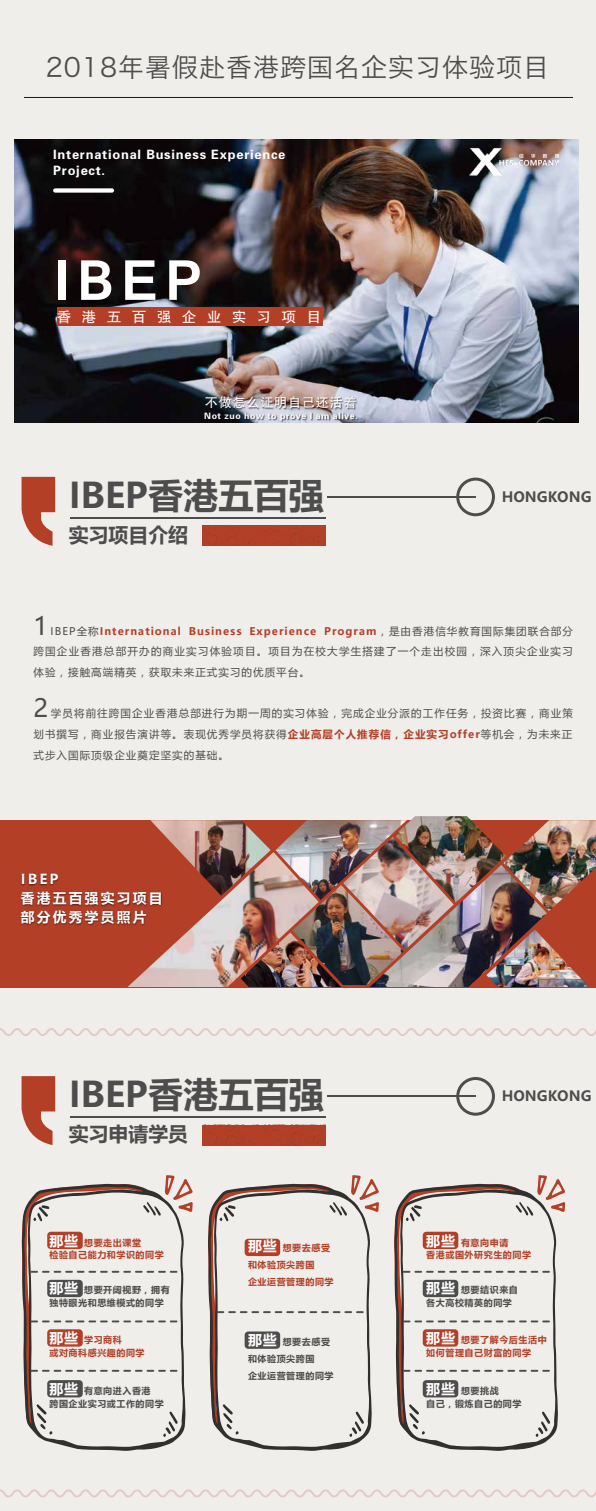
<style>
.page{position:relative;width:596px;height:1511px;background:#fff}
.page>*{position:absolute;margin:0;border:0;box-sizing:border-box;transform-origin:0 0}
.t1{font:700 59.8px "Gautami";color:#fff}
.t2{font:700 35.2px "Microsoft Ya Hei";color:#4e4d4d}
.t3{font:25.9px "Hiragino Sans GB W3";letter-spacing:.04em;color:#4e4d4d}
.t4{font:25px "Microsoft Ya Hei";color:#4e4d4d}
.t5{font:700 19.9px "Microsoft Ya Hei";color:#4e4d4d}
.t6{font:14.7px "FZHTJW GB1 0";letter-spacing:.7em;color:#fff}
.t7{font:700 14.2px "Microsoft Ya Hei";color:#4e4d4d}
.t8{font:700 13.7px/18.7px "Microsoft Ya Hei";letter-spacing:.16em;color:#fff}
.t9{font:13.1px "FZHTJW GB1 0";letter-spacing:.06em;color:#fff}
.t10{font:12.9px/15.5px "FZDHTJW GB1 0";letter-spacing:.06em;color:#fff}
.t11{font:10.5px/20.7px "Microsoft Ya Hei";letter-spacing:.1em;color:#4e4d4d;text-align:justify}
.t12{font:700 9px/12.9px "Microsoft Ya Hei";letter-spacing:.06em;color:#4e4d4d}
.t13{font:700 9px/12.9px "Microsoft Ya Hei";letter-spacing:.06em;color:#b43f27}
.t14{font:8.8px "FZDHTJW GB1 0";letter-spacing:.06em;color:#fff}
.s1{font-weight:700;color:#b43f27}
.s2{font-size:14px;color:#fff}
</style>
<div class="page">
<div style="left:0;top:0;width:595px;height:1511px;background:#efeeeb"></div>
<hr style="left:24px;top:97px;width:548px;height:1px;background:#231815">
<img style="left:15px;top:139px;width:563px;height:284px">
<img style="left:203px;top:395px;width:157px;height:28px">
<img style="left:469px;top:147px;width:89px;height:30px">
<div style="left:53px;top:188px;width:61px;height:5px;background:#fff;border-radius:2px"></div>
<div style="left:57px;top:307px;width:266px;height:18px;background:#b43f27"></div>
<hr style="left:70px;top:517px;width:255px;height:1px;background:#4e4d4d">
<hr style="left:327px;top:496px;width:148px;height:1px;background:#4e4d4d">
<div style="left:456px;top:478px;width:38px;height:38px;border:3px solid #4e4d4d;border-radius:50%"></div>
<svg style="left:22px;top:477px;width:33px;height:69px"></svg>
<img style="left:202px;top:526px;width:123px;height:20px">
<hr style="left:70px;top:1116px;width:255px;height:1px;background:#4e4d4d">
<svg style="left:22px;top:1076px;width:33px;height:69px"></svg>
<img style="left:202px;top:1125px;width:123px;height:20px">
<hr style="left:327px;top:1095px;width:148px;height:2px;background:#4e4d4d">
<div style="left:456px;top:1077px;width:38px;height:39px;border:3px solid #4e4d4d;border-radius:50%"></div>
<div style="left:0;top:820px;width:595px;height:167px;background:#b43f27"></div>
<img style="left:318px;top:900px;width:51px;height:85px">
<img style="left:127px;top:852px;width:191px;height:135px">
<img style="left:343px;top:900px;width:26px;height:49px">
<img style="left:406px;top:816px;width:97px;height:49px">
<img style="left:503px;top:820px;width:92px;height:91px">
<img style="left:369px;top:865px;width:177px;height:122px">
<img style="left:275px;top:820px;width:131px;height:80px">
<img style="left:176px;top:820px;width:94px;height:76px">
<img style="left:150px;top:820px;width:26px;height:28px">
<img style="left:486px;top:929px;width:102px;height:58px">
<img style="left:240px;top:932px;width:101px;height:55px">
<img style="left:20px;top:870px;width:147px;height:58px">
<svg style="left:0;top:1028px;width:595px;height:8px"></svg>
<svg style="left:0;top:1489px;width:595px;height:8px"></svg>
<svg style="left:39px;top:1437px;width:140px;height:14px"></svg>
<svg style="left:22px;top:1175px;width:171px;height:262px"></svg>
<div style="left:47px;top:1232px;width:36px;height:17px;background:#b43f27;border-radius:4px"></div>
<div style="left:47px;top:1280px;width:36px;height:17px;background:#4e4d4d;border-radius:4px"></div>
<div style="left:47px;top:1329px;width:36px;height:18px;background:#b43f27;border-radius:4px"></div>
<div style="left:47px;top:1380px;width:36px;height:17px;background:#4e4d4d;border-radius:4px"></div>
<svg style="left:225px;top:1437px;width:140px;height:14px"></svg>
<svg style="left:208px;top:1175px;width:171px;height:262px"></svg>
<div style="left:244px;top:1239px;width:36px;height:17px;background:#b43f27;border-radius:4px"></div>
<div style="left:244px;top:1331px;width:36px;height:18px;background:#4e4d4d;border-radius:4px"></div>
<svg style="left:411px;top:1437px;width:140px;height:14px"></svg>
<svg style="left:394px;top:1175px;width:171px;height:262px"></svg>
<div style="left:422px;top:1232px;width:36px;height:17px;background:#b43f27;border-radius:4px"></div>
<div style="left:422px;top:1280px;width:36px;height:17px;background:#4e4d4d;border-radius:4px"></div>
<div style="left:422px;top:1329px;width:36px;height:18px;background:#b43f27;border-radius:4px"></div>
<div style="left:422px;top:1380px;width:36px;height:17px;background:#4e4d4d;border-radius:4px"></div>
<h3 class="t3" style="left:46px;top:51px;width:504px">2018年暑假赴香港跨国名企实习体验项目</h3>
<p class="t10" style="left:53px;top:147px;width:233px">International Business Experience<br>Project.</p>
<h1 class="t1" style="left:53px;top:244px;width:150px">IBEP</h1>
<h3 class="t6" style="left:57px;top:309px;width:265px">香港五百强企业实习项目</h3>
<p class="t9" style="left:205px;top:396px;width:153px">不做怎么证明自己还活着</p>
<p class="t14" style="left:204px;top:411px;width:155px">Not zuo how to prove I am alive.</p>
<h2 class="t2" style="left:69px;top:471px;width:257px">IBEP香港五百强</h2>
<h3 class="t5" style="left:69px;top:521px;width:121px">实习项目介绍</h3>
<h3 class="t7" style="left:501px;top:487px;width:91px">HONGKONG</h3>
<h3 class="t4" style="left:33px;top:609px;width:16px">1</h3>
<p class="t11" style="left:33px;top:620px;width:540px;text-indent:17px">IBEP全称<span class="s1">International Business Experience Program</span>，是由香港信华教育国际集团联合部分跨国企业香港总部开办的商业实习体验项目。项目为在校大学生搭建了一个走出校园，深入顶尖企业实习体验，接触高端精英，获取未来正式实习的优质平台。</p>
<h3 class="t4" style="left:33px;top:691px;width:16px">2</h3>
<p class="t11" style="left:33px;top:703px;width:540px;text-indent:17px">学员将前往跨国企业香港总部进行为期一周的实习体验，完成企业分派的工作任务，投资比赛，商业策划书撰写，商业报告演讲等。表现优秀学员将获得<span class="s1">企业高层个人推荐信，企业实习offer</span>等机会，为未来正式步入国际顶级企业奠定坚实的基础。</p>
<h3 class="t8" style="left:21px;top:870px;width:143px">IBEP<br>香港五百强实习项目部分优秀学员照片</h3>
<h2 class="t2" style="left:69px;top:1070px;width:257px">IBEP香港五百强</h2>
<h3 class="t5" style="left:69px;top:1120px;width:121px">实习申请学员</h3>
<p class="t13" style="left:49px;top:1235px;width:116px"><span class="s2">那些</span> 想要走出课堂<br>检验自己能力和学识的同学</p>
<p class="t12" style="left:49px;top:1283px;width:122px"><span class="s2">那些</span> 想要开阔视野，拥有独特眼光和思维模式的同学</p>
<p class="t13" style="left:49px;top:1333px;width:97px"><span class="s2">那些</span> 学习商科<br>或对商科感兴趣的同学</p>
<p class="t12" style="left:49px;top:1384px;width:116px"><span class="s2">那些</span> 有意向进入香港<br>跨国企业实习或工作的同学</p>
<p class="t13" style="left:248px;top:1239px;width:87px;line-height:16.9px"><span class="s2">那些</span> 想要去感受和体验顶尖跨国<br>企业运营管理的同学</p>
<p class="t12" style="left:248px;top:1333px;width:87px;line-height:16.9px"><span class="s2">那些</span> 想要去感受和体验顶尖跨国<br>企业运营管理的同学</p>
<h3 class="t7" style="left:501px;top:1086px;width:91px">HONGKONG</h3>
<p class="t13" style="left:426px;top:1235px;width:106px"><span class="s2">那些</span> 有意向申请<br>香港或国外研究生的同学</p>
<p class="t12" style="left:426px;top:1283px;width:93px"><span class="s2">那些</span> 想要结识来自各大高校精英的同学</p>
<p class="t13" style="left:426px;top:1333px;width:122px"><span class="s2">那些</span> 想要了解今后生活中如何管理自己财富的同学</p>
<p class="t12" style="left:426px;top:1384px;width:97px"><span class="s2">那些</span> 想要挑战<br>自己，锻炼自己的同学</p>
</div>
